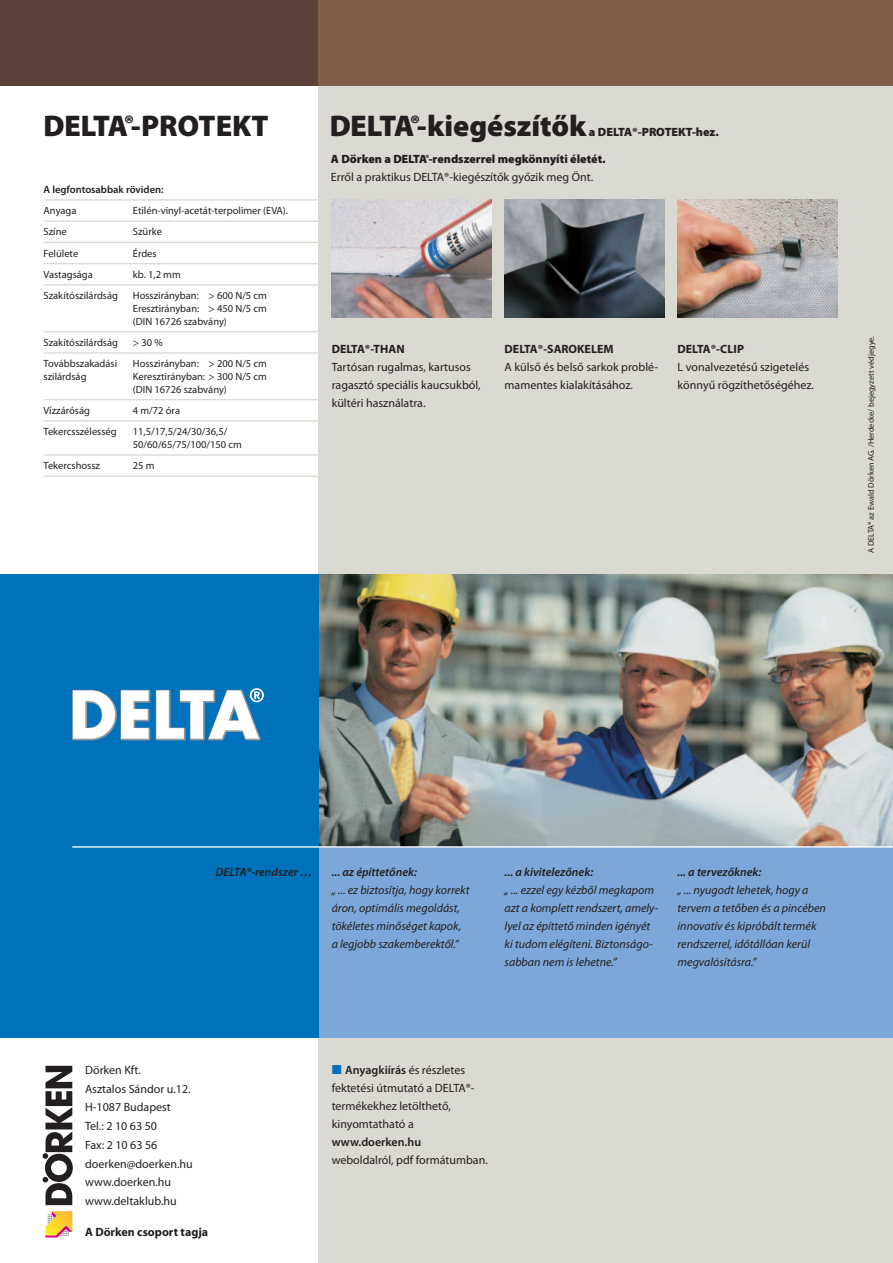
<style>
.page{position:relative;width:893px;height:1263px;background:#fff}
.page>*{position:absolute;margin:0;border:0;box-sizing:border-box;transform-origin:0 0}
.t1{font:900 30px "Myriad Pro Doerken";color:#231f20}
.t2{font:900 30px "Delta Myriad Pro";letter-spacing:-.035em;color:#231f20}
.t3{font:12px/18px "Myriad Pro Doerken";color:#231f20}
.t4{font:italic 12px/18px "Myriad Pro Doerken";color:#231f20}
.t5{font:italic 600 12px "Myriad Pro Doerken";color:#231f20}
.t6{font:700 12px "Myriad Pro Doerken";color:#231f20}
.t7{font:900 12px "Myriad Pro Doerken";color:#231f20}
.t8{font:600 12px "Myriad Pro Doerken";color:#231f20}
.t9{font:10.5px/12.8px "Myriad Pro Doerken";color:#231f20}
.t10{font:600 10.5px "Myriad Pro Doerken";color:#231f20}
.t11{font:8.25px "Myriad Pro Doerken";color:#231f20}
.s1{font-family:"Myriad Pro Doerken"}
.s2{font-family:"Delta Myriad Pro"}
.s3{font-weight:900}
.s4{font-family:"Delta Myriad Pro";font-weight:900}
.s5{font-weight:600;color:#0072bc}
.s6{font-weight:600}
</style>
<div class="page">
<div style="left:319px;top:0;width:574px;height:1263px;background:#dad9d2"></div>
<div style="left:319px;top:574px;width:574px;height:464px;background:#7ca7d8"></div>
<img style="left:319px;top:574px;width:574px;height:272px">
<div style="left:0;top:574px;width:319px;height:464px;background:#0072bc"></div>
<div style="left:0;top:0;width:319px;height:85px;background:#5e4239"></div>
<div style="left:319px;top:0;width:574px;height:85px;background:#815d48"></div>
<hr style="left:72px;top:846px;width:821px;height:1px;background:#fff">
<hr style="left:44px;top:199px;width:275px;height:2px;background:#dad9d2">
<hr style="left:44px;top:220px;width:275px;height:2px;background:#dad9d2">
<hr style="left:44px;top:242px;width:275px;height:1px;background:#dad9d2">
<hr style="left:44px;top:263px;width:275px;height:1px;background:#dad9d2">
<hr style="left:44px;top:284px;width:275px;height:2px;background:#dad9d2">
<hr style="left:44px;top:331px;width:275px;height:1px;background:#dad9d2">
<hr style="left:44px;top:352px;width:275px;height:2px;background:#dad9d2">
<hr style="left:44px;top:399px;width:275px;height:1px;background:#dad9d2">
<hr style="left:44px;top:420px;width:275px;height:2px;background:#dad9d2">
<hr style="left:44px;top:454px;width:275px;height:2px;background:#dad9d2">
<hr style="left:44px;top:476px;width:275px;height:1px;background:#dad9d2">
<svg style="left:72px;top:690px;width:78px;height:50px"></svg>
<svg style="left:156px;top:688px;width:108px;height:52px"></svg>
<svg style="left:43px;top:1066px;width:30px;height:139px"></svg>
<svg style="left:46px;top:1211px;width:26px;height:26px"></svg>
<img style="left:332px;top:200px;width:160px;height:118px">
<img style="left:505px;top:200px;width:160px;height:118px">
<img style="left:677px;top:200px;width:161px;height:118px">
<h1 class="t2" style="left:44px;top:105px;width:227px">DELTA®-P<span class="s1">ROTEKT</span></h1>
<p class="t10" style="left:44px;top:183px;width:122px">A legfontosabbak röviden:</p>
<p class="t9" style="left:44px;top:204px;width:34px">Anyaga</p>
<p class="t9" style="left:133px;top:204px;width:157px">Etilén-vinyl-acetát-terpolimer (EVA).</p>
<p class="t9" style="left:44px;top:225px;width:25px">Színe</p>
<p class="t9" style="left:133px;top:225px;width:31px">Szürke</p>
<p class="t9" style="left:44px;top:247px;width:36px">Felülete</p>
<p class="t9" style="left:133px;top:247px;width:25px">Érdes</p>
<p class="t9" style="left:44px;top:268px;width:51px">Vastagsága</p>
<p class="t9" style="left:133px;top:268px;width:49px">kb. 1,2 mm</p>
<p class="t9" style="left:44px;top:289px;width:76px">Szakítószilárdság</p>
<p class="t9" style="left:133px;top:289px;width:136px;text-align:justify">Hosszirányban: &gt; 600 N/5 cm Eresztirányban: &gt; 450 N/5 cm (DIN 16726 szabvány)</p>
<p class="t9" style="left:44px;top:336px;width:76px">Szakítószilárdság</p>
<p class="t9" style="left:133px;top:336px;width:31px">&gt; 30 %</p>
<p class="t9" style="left:44px;top:357px;width:75px">Továbbszakadási</p>
<p class="t9" style="left:133px;top:357px;width:136px">Hosszirányban: &gt; 200 N/5 cm</p>
<p class="t9" style="left:44px;top:370px;width:44px">szilárdság</p>
<p class="t9" style="left:133px;top:370px;width:136px">Keresztirányban: &gt; 300 N/5 cm (DIN 16726 szabvány)</p>
<p class="t9" style="left:44px;top:404px;width:48px">Vízzáróság</p>
<p class="t9" style="left:133px;top:404px;width:49px">4 m/72 óra</p>
<p class="t9" style="left:44px;top:425px;width:75px">Tekercsszélesség</p>
<p class="t9" style="left:133px;top:425px;width:111px">11,5/17,5/24/30/36,5/<br>50/60/65/75/100/150 cm</p>
<p class="t9" style="left:44px;top:459px;width:58px">Tekercshossz</p>
<p class="t9" style="left:133px;top:459px;width:23px">25 m</p>
<h1 class="t1" style="left:330px;top:105px;width:258px"><span class="s2">DELTA®-</span>kiegészítők</h1>
<p class="t7" style="left:589px;top:124px;width:131px">a DELTA®-PROTEKT-hez.</p>
<p class="t3" style="left:331px;top:150px;width:276px"><span class="s3">A Dörken a</span> <span class="s4">DELTA®</span><span class="s3">-rendszerrel megkönnyíti életét.<br></span>Erről a praktikus DELTA®-kiegészítők győzik meg Önt.</p>
<p class="t6" style="left:332px;top:341px;width:74px">DELTA®-THAN</p>
<p class="t3" style="left:332px;top:358px;width:150px">Tartósan rugalmas, kartusos ragasztó speciális kaucsukból, kültéri használatra.</p>
<p class="t6" style="left:505px;top:341px;width:111px">DELTA®-SAROKELEM</p>
<p class="t3" style="left:505px;top:358px;width:155px">A külső és belső sarkok problé&shy;mamentes kialakításához.</p>
<p class="t6" style="left:677px;top:341px;width:68px">DELTA®-CLIP</p>
<p class="t3" style="left:677px;top:358px;width:138px">L vonalvezetésű szigetelés könnyű rögzíthetőségéhez.</p>
<p class="t11" style="left:866px;top:553px;width:218px;rotate:-90deg">A DELTA® az Ewald Dörken AG. /Herdecke/ bejegyzett védjegye.</p>
<p class="t5" style="left:216px;top:864px;width:98px">DELTA®-rendszer …</p>
<p class="t5" style="left:332px;top:864px;width:87px">... az építtetőnek:</p>
<p class="t4" style="left:332px;top:881px;width:139px">„ ... ez biztosítja, hogy korrekt áron, optimális megoldást, tökéletes minőséget kapok, a legjobb szakemberektől.”</p>
<p class="t5" style="left:505px;top:864px;width:90px">... a kivitelezőnek:</p>
<p class="t4" style="left:505px;top:881px;width:155px">„ ... ezzel egy kézből megkapom azt a komplett rendszert, amel - lyel az építtető minden igényét ki tudom elégíteni. Biztonságo&shy;sabban nem is lehetne.”</p>
<p class="t5" style="left:677px;top:864px;width:85px">... a tervezőknek:</p>
<p class="t4" style="left:677px;top:881px;width:150px">„ ... nyugodt lehetek, hogy a tervem a tetőben és a pincében innovatív és kipróbált termék rendszerrel, időtállóan kerül megvalósításra.”</p>
<p class="t3" style="left:85px;top:1060px;width:109px;line-height:18.8px">Dörken Kft.<br>Asztalos Sándor u.12.<br>H-1087 Budapest<br>Tel.: 2 10 63 50<br>Fax: 2 10 63 56 doerken@doerken.hu www.doerken.hu www.deltaklub.hu</p>
<p class="t6" style="left:85px;top:1224px;width:125px">A Dörken csoport tagja</p>
<p class="t3" style="left:332px;top:1061px;width:144px"><span class="s5">■</span> <span class="s6">Anyagkiírás</span> és részletes fektetési útmutató a DELTA®- termékekhez letölthető, kinyomtatható a</p>
<p class="t8" style="left:332px;top:1134px;width:91px">www.doerken.hu</p>
<p class="t3" style="left:332px;top:1151px;width:158px">weboldalról, pdf formátumban.</p>
</div>
